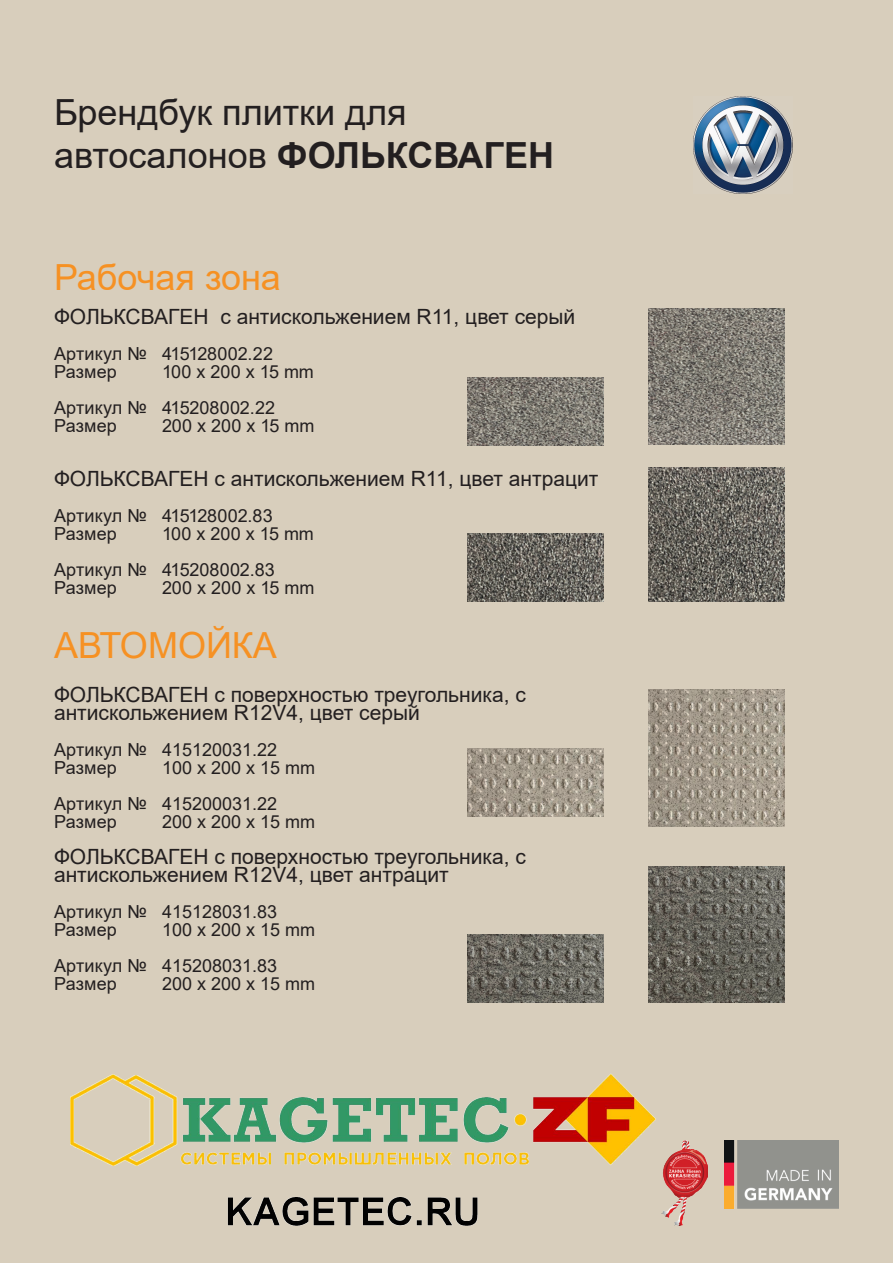
<style>
.page{position:relative;width:893px;height:1263px;background:#d8cebc}
.page>*{position:absolute;margin:0;border:0;box-sizing:border-box;transform-origin:0 0}
.t1{font:36px/43.2px "Arial";color:#231f20}
.t2{font:36px "Arial";color:#f69123}
.t3{font:21px/18px "Arial";color:#231f20}
.t4{font:18px/18px "Arial";color:#231f20}
.s1{font-weight:700}
</style>
<div class="page">
<img style="left:693px;top:97px;width:100px;height:96px">
<img style="left:468px;top:534px;width:136px;height:68px">
<img style="left:468px;top:377px;width:136px;height:68px">
<img style="left:648px;top:866px;width:136px;height:136px">
<img style="left:648px;top:690px;width:136px;height:136px">
<img style="left:724px;top:1141px;width:115px;height:68px">
<img style="left:648px;top:308px;width:136px;height:136px">
<img style="left:648px;top:468px;width:136px;height:134px">
<img style="left:468px;top:749px;width:136px;height:68px">
<img style="left:468px;top:934px;width:136px;height:68px">
<img style="left:662px;top:1140px;width:46px;height:85px">
<img style="left:70px;top:1074px;width:586px;height:152px">
<h1 class="t1" style="left:54px;top:91px;width:502px">Брендбук плитки для автосалонов <span class="s1">ФОЛЬКСВАГЕН</span></h1>
<h1 class="t2" style="left:54px;top:252px;width:228px">Рабочая зона</h1>
<p class="t3" style="left:54px;top:307px;width:523px">ФОЛЬКСВАГЕН с антискольжением R11, цвет серый</p>
<p class="t4" style="left:54px;top:345px;width:220px">Артикул № 415128002.22<br>Размер</p>
<p class="t4" style="left:54px;top:354px;width:261px;line-height:36px;text-indent:108px">100 x 200 x 15 mm<br>Артикул № 415208002.22</p>
<p class="t4" style="left:54px;top:417px;width:64px">Размер</p>
<p class="t4" style="left:162px;top:417px;width:154px">200 x 200 x 15 mm</p>
<p class="t3" style="left:54px;top:469px;width:546px">ФОЛЬКСВАГЕН с антискольжением R11, цвет антрацит</p>
<p class="t4" style="left:54px;top:507px;width:220px">Артикул № 415128002.83<br>Размер</p>
<p class="t4" style="left:54px;top:516px;width:261px;line-height:36px;text-indent:108px">100 x 200 x 15 mm<br>Артикул № 415208002.83</p>
<p class="t4" style="left:54px;top:579px;width:64px">Размер</p>
<p class="t4" style="left:162px;top:579px;width:154px">200 x 200 x 15 mm</p>
<h1 class="t2" style="left:54px;top:620px;width:224px">АВТОМОЙКА</h1>
<p class="t3" style="left:54px;top:685px;width:474px">ФОЛЬКСВАГЕН с поверхностью треугольника, с антискольжением R12V4, цвет серый</p>
<p class="t4" style="left:54px;top:741px;width:225px">Артикул № 415120031.22<br>Размер</p>
<p class="t4" style="left:54px;top:750px;width:263px;line-height:36px;text-indent:108px">100 x 200 x 15 mm<br>Артикул № 415200031.22</p>
<p class="t4" style="left:54px;top:813px;width:64px">Размер</p>
<p class="t4" style="left:162px;top:813px;width:155px">200 x 200 x 15 mm</p>
<p class="t3" style="left:54px;top:847px;width:474px">ФОЛЬКСВАГЕН с поверхностью треугольника, с антискольжением R12V4, цвет антрацит</p>
<p class="t4" style="left:54px;top:903px;width:225px">Артикул № 415128031.83<br>Размер</p>
<p class="t4" style="left:54px;top:912px;width:263px;line-height:36px;text-indent:108px">100 x 200 x 15 mm<br>Артикул № 415208031.83</p>
<p class="t4" style="left:54px;top:975px;width:64px">Размер</p>
<p class="t4" style="left:162px;top:975px;width:155px">200 x 200 x 15 mm</p>
</div>
